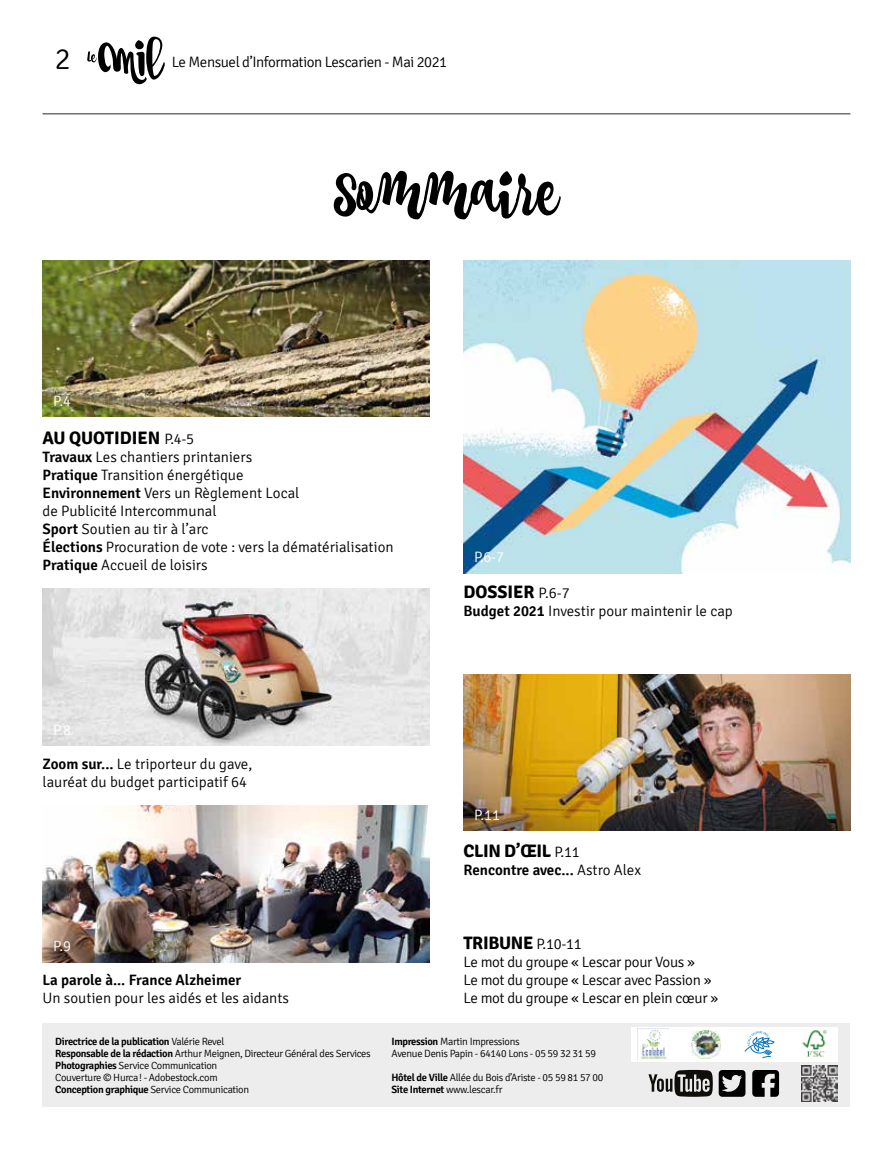
<style>
.page{position:relative;width:893px;height:1149px;background:#fff}
.page>*{position:absolute;margin:0;border:0;box-sizing:border-box;transform-origin:0 0}
.t1{font:75px "Coffe Break Script 1";color:#000}
.t2{font:300 30px "Signika";color:#000}
.t3{font:700 18px "Signika";letter-spacing:-.01em;color:#000}
.t4{font:300 15px/18px "Signika";color:#000}
.t5{font:300 15px/18px "Signika";letter-spacing:-.02em;color:#000}
.t6{font:600 15px "Signika";color:#000}
.t7{font:300 15px "Signika";letter-spacing:-.03em;color:#000}
.t8{font:300 15px "Signika";color:#fff}
.t9{font:300 10.5px/12px "Signika";letter-spacing:-.03em;color:#000}
.s1{font-weight:300;font-size:15px}
.s2{font-weight:600}
.s3{font-weight:300}
</style>
<div class="page">
<hr style="left:43px;top:113px;width:807px;height:1px;background:#242b2d">
<svg style="left:87px;top:37px;width:78px;height:47px"></svg>
<img style="left:463px;top:260px;width:387px;height:313px">
<img style="left:43px;top:260px;width:386px;height:156px">
<img style="left:463px;top:674px;width:387px;height:156px">
<img style="left:43px;top:805px;width:386px;height:156px">
<div style="left:43px;top:1022px;width:807px;height:84px;background:#ededed"></div>
<svg style="left:719px;top:1070px;width:26px;height:26px"></svg>
<svg style="left:752px;top:1070px;width:27px;height:26px"></svg>
<svg style="left:648px;top:1069px;width:65px;height:27px"></svg>
<img style="left:801px;top:1065px;width:37px;height:36px">
<div style="left:631px;top:1026px;width:207px;height:35px;background:#fff"></div>
<img style="left:692px;top:1030px;width:28px;height:28px">
<img style="left:638px;top:1028px;width:31px;height:31px">
<img style="left:802px;top:1030px;width:25px;height:27px">
<svg style="left:744px;top:1031px;width:31px;height:27px"></svg>
<img style="left:43px;top:588px;width:386px;height:157px">
<h2 class="t2" style="left:55px;top:43px;width:17px">2</h2>
<p class="t7" style="left:172px;top:54px;width:277px">Le Mensuel d’Information Lescarien - Mai 2021</p>
<p class="t8" style="left:53px;top:392px;width:20px">P.4</p>
<h1 class="t1" style="left:334px;top:133px;width:227px">Sommaire</h1>
<p class="t3" style="left:43px;top:427px;width:153px">AU QUOTIDIEN <span class="s1">P.4-5</span></p>
<p class="t4" style="left:43px;top:448px;width:353px"><span class="s2">Travaux</span> Les chantiers printaniers<br><span class="s2">Pratique</span> Transition énergétique<br><span class="s2">Environnement</span> Vers un Règlement Local<br>de Publicité Intercommunal<br><span class="s2">Sport</span> Soutien au tir à l’arc<br><span class="s2">Élections</span> Procuration de vote : vers la dématérialisation <span class="s2">Pratique</span> Accueil de loisirs</p>
<p class="t4" style="left:43px;top:754px;width:211px"><span class="s2">Zoom sur...</span> Le triporteur du gave, lauréat du budget participatif 64</p>
<p class="t8" style="left:474px;top:548px;width:31px">P.6-7</p>
<p class="t3" style="left:463px;top:581px;width:108px">DOSSIER <span class="s1">P.6-7</span></p>
<p class="t4" style="left:463px;top:602px;width:271px"><span class="s2">Budget 2021</span> Investir pour maintenir le cap</p>
<p class="t8" style="left:474px;top:806px;width:28px">P.11</p>
<p class="t3" style="left:463px;top:839px;width:118px">CLIN D’ŒIL <span class="s1">P.11</span></p>
<p class="t6" style="left:463px;top:860px;width:179px">Rencontre avec... <span class="s3">Astro Alex</span></p>
<p class="t3" style="left:463px;top:932px;width:120px">TRIBUNE <span class="s1">P.10-11</span></p>
<p class="t5" style="left:463px;top:953px;width:256px">Le mot du groupe « Lescar pour Vous »<br>Le mot du groupe « Lescar avec Passion »<br>Le mot du groupe « Lescar en plein cœur »</p>
<p class="t8" style="left:53px;top:937px;width:20px">P.9</p>
<p class="t6" style="left:43px;top:971px;width:200px">La parole à... France Alzheimer</p>
<p class="t4" style="left:43px;top:989px;width:248px">Un soutien pour les aidés et les aidants</p>
<p class="t9" style="left:55px;top:1035px;width:317px"><span class="s2">Directrice de la publication</span> Valérie Revel<br><span class="s2">Responsable de la rédaction</span> Arthur Meignen, Directeur Général des Services <span class="s2">Photographies</span> Service Communication<br>Couverture © Hurca! - Adobestock.com<br><span class="s2">Conception graphique</span> Service Communication</p>
<p class="t9" style="left:391px;top:1035px;width:206px"><span class="s2">Impression</span> Martin Impressions<br>Avenue Denis Papin - 64140 Lons - 05 59 32 31 59</p>
<p class="t9" style="left:391px;top:1071px;width:213px"><span class="s2">Hôtel de Ville</span> Allée du Bois d’Ariste - 05 59 81 57 00<br><span class="s2">Site Internet</span> www.lescar.fr</p>
</div>
